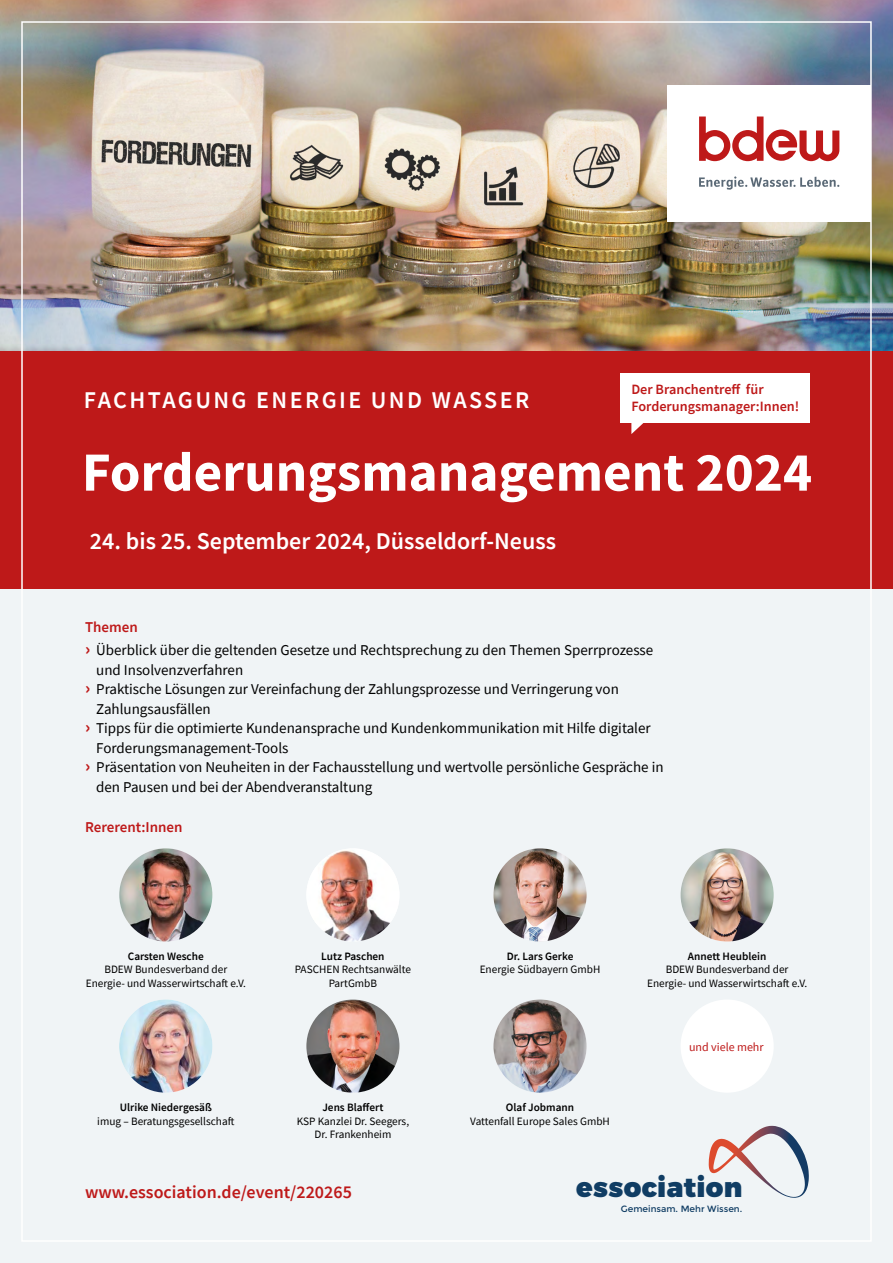
<style>
.page{position:relative;width:893px;height:1263px;background:#fff}
.page>*{position:absolute;margin:0;border:0;box-sizing:border-box;transform-origin:0 0}
.t1{font:700 55.2px "Source Sans Pro";color:#fff}
.t2{font:900 27.15px "Montserrat";letter-spacing:.01em;color:#103d64}
.t3{font:600 24px "Source Sans Pro";color:#fff}
.t4{font:600 24px "Source Sans Pro";letter-spacing:.1em;color:#fff}
.t5{font:600 18px "Source Sans Pro";color:#be1919}
.t6{font:15px/23.2px "Source Sans Pro";color:#000}
.t7{font:600 15px "Source Sans Pro";color:#be1919}
.t8{font:600 14.25px/17.1px "Source Sans Pro";color:#be1919}
.t9{font:12px "Source Sans Pro";color:#be1919}
.t10{font:11.25px/13.5px "Source Sans Pro";color:#000;text-align:center}
.t11{font:600 11.25px "Source Sans Pro";color:#000}
.t12{font:9px "Montserrat";color:#103d64}
.s1{font-weight:600;color:#be1919}
.s2{font-weight:700;font-size:18px;color:#be1919}
</style>
<div class="page">
<div style="left:0;top:520px;width:893px;height:743px;background:#f0f4f6"></div>
<div style="left:0;top:349px;width:893px;height:240px;background:#be1919"></div>
<img style="left:0;top:0;width:893px;height:350px">
<svg style="left:631px;top:422px;width:19px;height:12px"></svg>
<div style="left:621px;top:373px;width:189px;height:49px;background:#fff"></div>
<img style="left:306px;top:999px;width:93px;height:94px;border-radius:47px">
<img style="left:493px;top:999px;width:94px;height:94px;border-radius:47px">
<img style="left:681px;top:848px;width:93px;height:93px;border-radius:47px">
<img style="left:119px;top:848px;width:93px;height:93px;border-radius:47px">
<img style="left:306px;top:848px;width:93px;height:93px;border-radius:47px">
<img style="left:493px;top:848px;width:94px;height:93px;border-radius:47px">
<img style="left:119px;top:999px;width:93px;height:94px;border-radius:47px">
<div style="left:681px;top:999px;width:93px;height:94px;background:#fff;border-radius:50%"></div>
<div style="left:668px;top:85px;width:203px;height:136px;background:#fff"></div>
<svg style="left:699px;top:176px;width:140px;height:14px"></svg>
<svg style="left:699px;top:117px;width:140px;height:44px"></svg>
<svg style="left:709px;top:1126px;width:100px;height:72px"></svg>
<h3 class="t4" style="left:84px;top:384px;width:447px">FACHTAGUNG ENERGIE UND WASSER</h3>
<p class="t8" style="left:631px;top:380px;width:169px">Der Branchentreff für<br>Forderungsmanager:Innen!</p>
<h1 class="t1" style="left:82px;top:435px;width:732px">Forderungsmanagement 2024</h1>
<h3 class="t3" style="left:90px;top:525px;width:468px">24. bis 25. September 2024, Düsseldorf-Neuss</h3>
<p class="t6" style="left:85px;top:615px;width:570px"><span class="s1">Themen<br></span><span class="s2">›</span> Überblick über die geltenden Gesetze und Rechtsprechung zu den Themen Sperrprozesse</p>
<p class="t6" style="left:96px;top:658px;width:149px">und Insolvenzverfahren</p>
<p class="t6" style="left:85px;top:677px;width:535px"><span class="s2">›</span> Praktische Lösungen zur Vereinfachung der Zahlungsprozesse und Verringerung von</p>
<p class="t6" style="left:96px;top:697px;width:116px">Zahlungsausfällen</p>
<p class="t6" style="left:85px;top:716px;width:567px"><span class="s2">›</span> Tipps für die optimierte Kundenansprache und Kundenkommunikation mit Hilfe digitaler</p>
<p class="t6" style="left:96px;top:736px;width:194px">Forderungsmanagement-Tools</p>
<p class="t6" style="left:85px;top:755px;width:580px"><span class="s2">›</span> Präsentation von Neuheiten in der Fachausstellung und wertvolle persönliche Gespräche in</p>
<p class="t6" style="left:96px;top:775px;width:278px">den Pausen und bei der Abendveranstaltung</p>
<p class="t7" style="left:85px;top:817px;width:99px">Rererent:Innen</p>
<p class="t11" style="left:128px;top:949px;width:77px">Carsten Wesche</p>
<p class="t10" style="left:86px;top:963px;width:162px">BDEW Bundesverband der<br>Energie- und Wasserwirtschaft e.V.</p>
<p class="t11" style="left:120px;top:1100px;width:94px">Ulrike Niedergesäß</p>
<p class="t10" style="left:97px;top:1114px;width:139px">imug – Beratungsgesellschaft</p>
<p class="t11" style="left:321px;top:949px;width:65px">Lutz Paschen</p>
<p class="t10" style="left:295px;top:963px;width:118px">PASCHEN Rechtsanwälte<br>PartGmbB</p>
<p class="t11" style="left:322px;top:1100px;width:63px">Jens Blaffert</p>
<p class="t10" style="left:297px;top:1114px;width:114px">KSP Kanzlei Dr. Seegers,<br>Dr. Frankenheim</p>
<p class="t5" style="left:85px;top:1180px;width:268px">www.essociation.de/event/220265</p>
<p class="t11" style="left:507px;top:949px;width:68px">Dr. Lars Gerke</p>
<p class="t10" style="left:480px;top:963px;width:122px">Energie Südbayern GmbH</p>
<p class="t11" style="left:506px;top:1100px;width:70px">Olaf Jobmann</p>
<p class="t10" style="left:470px;top:1114px;width:141px">Vattenfall Europe Sales GmbH</p>
<p class="t11" style="left:688px;top:949px;width:80px">Annett Heublein</p>
<p class="t10" style="left:647px;top:963px;width:162px">BDEW Bundesverband der<br>Energie- und Wasserwirtschaft e.V.</p>
<p class="t9" style="left:689px;top:1039px;width:76px">und viele mehr</p>
<h2 class="t2" style="left:576px;top:1171px;width:168px">essociation</h2>
<p class="t12" style="left:621px;top:1203px;width:123px">Gemeinsam. Mehr Wissen.</p>
</div>
